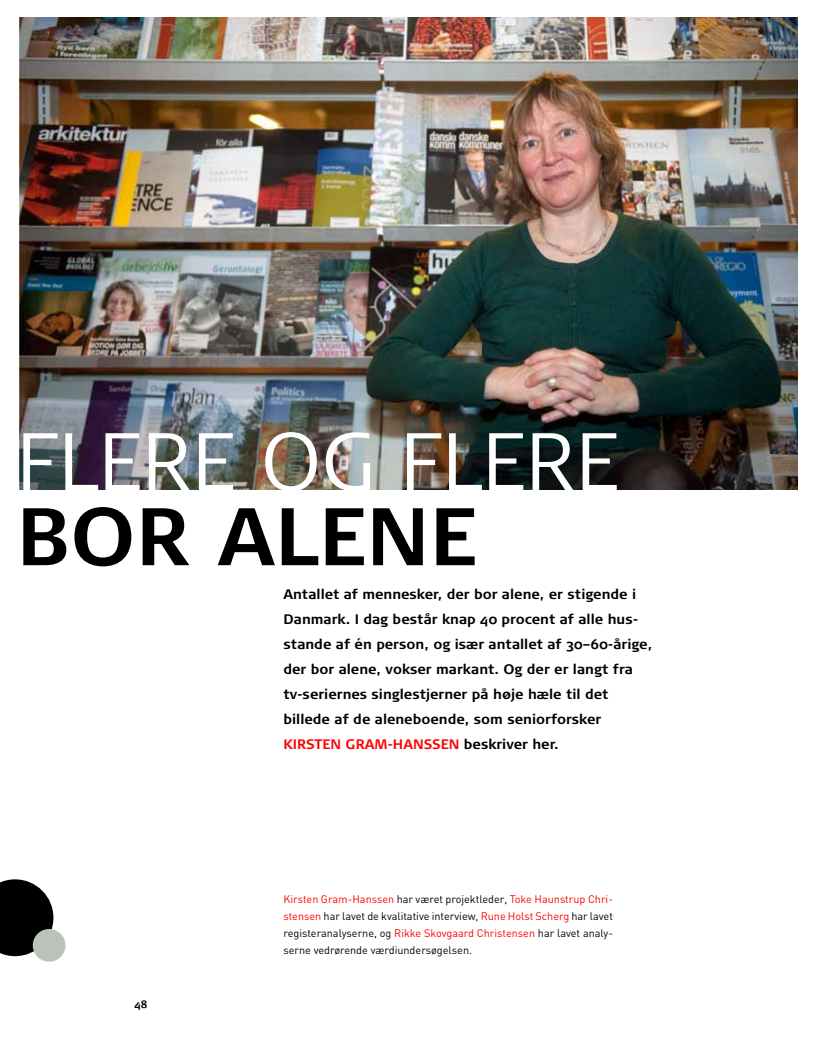
<style>
.page{position:relative;width:815px;height:1053px;background:#fff}
.page>*{position:absolute;margin:0;border:0;box-sizing:border-box;transform-origin:0 0}
.t1{font:300 81.25px "Signa Normal";color:#fff}
.t2{font:700 81.25px "Signa Normal";color:#000}
.t3{font:700 13.75px/25px "Signa Normal";color:#000}
.t4{font:10.88px/16.9px "DIN";color:#000;text-align:justify}
.t5{font:700 10.62px "Signa Normal";color:#000}
.s1{color:#f00}
</style>
<div class="page">
<img style="left:19px;top:18px;width:778px;height:471px">
<svg style="left:0;top:879px;width:53px;height:77px;background:#1b1b1b"></svg>
<div style="left:33px;top:928px;width:32px;height:33px;background:#bbc3b8;border-radius:50%"></div>
<h1 class="t1" style="left:17px;top:416px;width:604px">FLERE OG FLERE</h1>
<h1 class="t2" style="left:17px;top:489px;width:462px">bor alene</h1>
<p class="t3" style="left:283px;top:581px;width:370px">Antallet af mennesker, der bor alene, er stigende i Danmark. I dag består knap 40 procent af alle hus&shy;stande af én person, og især antallet af 30–60-årige, der bor alene, vokser markant. Og der er langt fra tv-seriernes singlestjerner på høje hæle til det billede af de aleneboende, som seniorforsker <span class="s1">Kirsten Gram-Hanssen</span> beskriver her.</p>
<p class="t5" style="left:135px;top:998px;width:14px">48</p>
<p class="t4" style="left:283px;top:890px;width:331px"><span class="s1">Kirsten Gram-Hanssen</span> har været projektleder, <span class="s1">Toke Haunstrup Chri&shy;stensen</span> har lavet de kvalitative interview, <span class="s1">Rune Holst Scherg</span> har lavet registeranalyserne, og <span class="s1">Rikke Skovgaard Christensen</span> har lavet analy&shy;serne vedrørende værdiundersøgelsen.</p>
</div>
